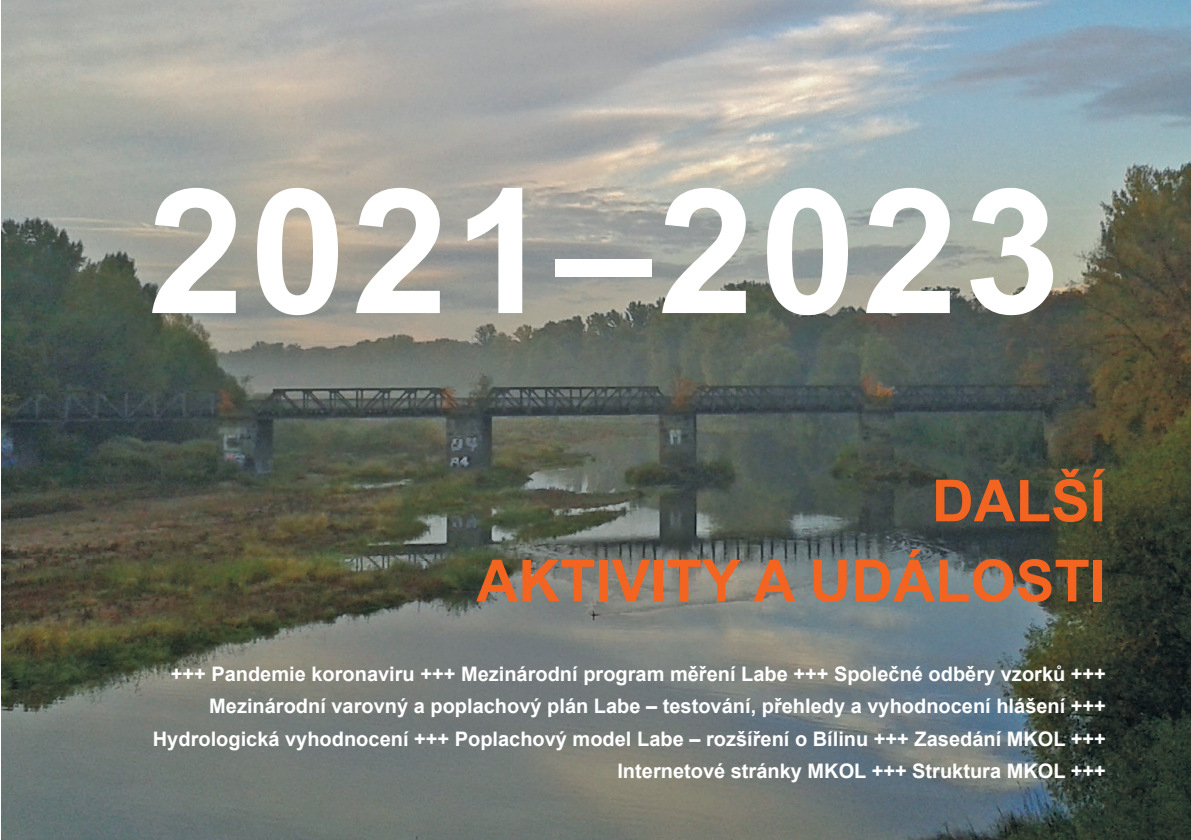
<style>
.page{position:relative;width:1191px;height:840px;background:#fff}
.page>*{position:absolute;margin:0;border:0;box-sizing:border-box;transform-origin:0 0}
.t1{font:700 174px "Arial";letter-spacing:.03em;color:#fff}
.t2{font:700 58px/80px "Arial";color:#f36421;text-align:right}
.t3{font:700 20px/32px "Arial";color:#fff;text-align:right}
</style>
<div class="page">
<img style="left:2px;top:0;width:628px;height:839px">
<img style="left:630px;top:0;width:561px;height:839px">
<h1 class="t1" style="left:148px;top:129px;width:914px">2021–2023</h1>
<h2 class="t2" style="left:476px;top:461px;width:631px">DALŠÍ<br>AKTIVITY A UDÁLOSTI</h2>
<p class="t3" style="left:153px;top:658px;width:954px">+++ Pandemie koronaviru +++ Mezinárodní program měření Labe +++ Společné odběry vzorků +++ Mezinárodní varovný a poplachový plán Labe – testování, přehledy a vyhodnocení hlášení +++ Hydrologická vyhodnocení +++ Poplachový model Labe – rozšíření o Bílinu +++ Zasedání MKOL +++ Internetové stránky MKOL +++ Struktura MKOL +++</p>
</div>
